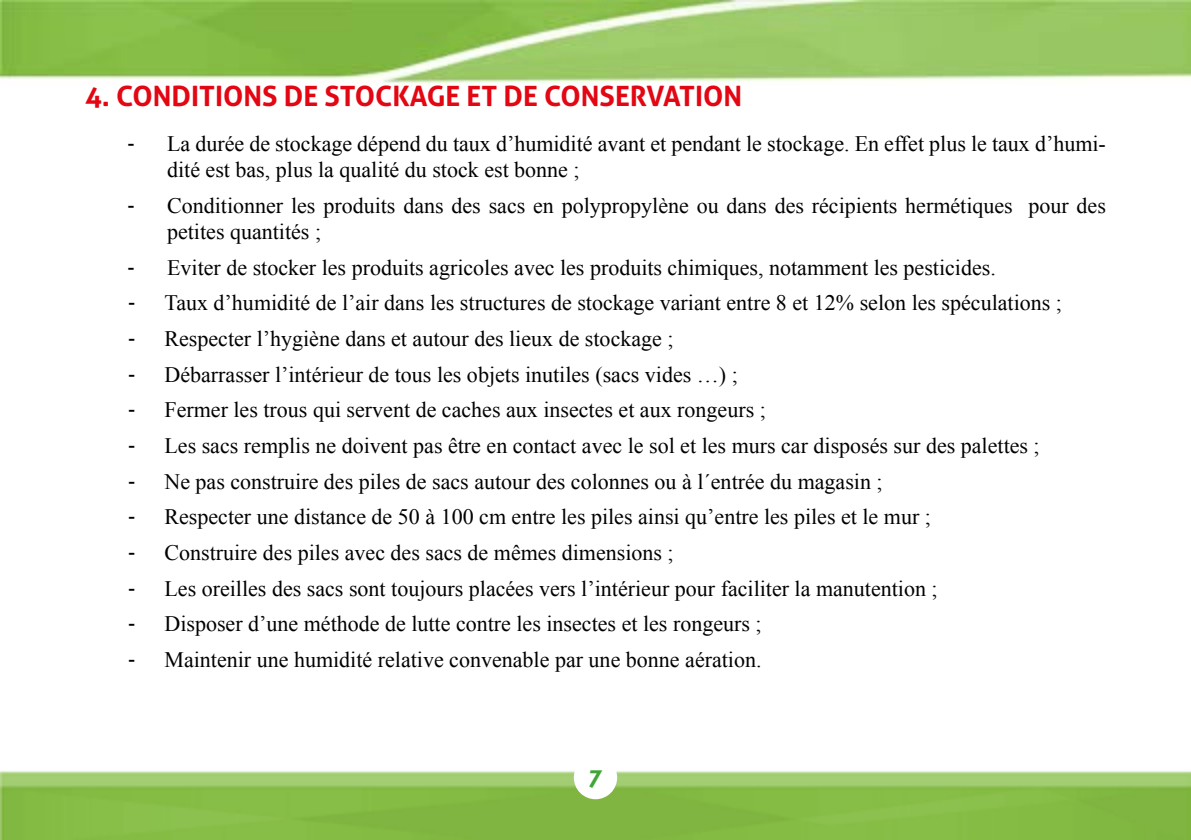
<style>
.page{position:relative;width:1191px;height:840px;background:#fff}
.page>*{position:absolute;margin:0;border:0;box-sizing:border-box;transform-origin:0 0}
.t1{font:700 28px "Aller";color:#e30613}
.t2{font:italic 700 24px "Aller";color:#3fa535}
.t3{font:22px/26.4px "Times New Roman";color:#000}
.s1{font-family:"Arial Narrow";font-size:24px}
</style>
<div class="page">
<img style="left:176px;top:0;width:1015px;height:85px">
<img style="left:176px;top:771px;width:1015px;height:68px">
<div style="left:574px;top:755px;width:43px;height:43px;background:#fff;border-radius:50%"></div>
<svg style="left:0;top:0;width:176px;height:839px"></svg>
<svg style="left:0;top:74px;width:1px;height:698px"></svg>
<p class="t1" style="left:85px;top:78px;width:658px">4. CONDITIONS DE STOCKAGE ET DE CONSERVATION</p>
<p class="t3" style="left:167px;top:130px;width:940px;text-indent:-39px"><span class="s1">-</span> La durée de stockage dépend du taux d’humidité avant et pendant le stockage. En effet plus le taux d’humi&shy;dité est bas, plus la qualité du stock est bonne ;</p>
<p class="t3" style="left:167px;top:192px;width:940px;text-indent:-39px"><span class="s1">-</span> Conditionner les produits dans des sacs en polypropylène ou dans des récipients hermétiques pour des petites quantités ;</p>
<p class="t3" style="left:128px;top:254px;width:869px"><span class="s1">-</span> Eviter de stocker les produits agricoles avec les produits chimiques, notamment les pesticides.</p>
<p class="t3" style="left:128px;top:289px;width:935px"><span class="s1">-</span> Taux d’humidité de l’air dans les structures de stockage variant entre 8 et 12% selon les spéculations ;</p>
<p class="t3" style="left:128px;top:325px;width:546px"><span class="s1">-</span> Respecter l’hygiène dans et autour des lieux de stockage ;</p>
<p class="t3" style="left:128px;top:360px;width:611px"><span class="s1">-</span> Débarrasser l’intérieur de tous les objets inutiles (sacs vides …) ;</p>
<p class="t3" style="left:128px;top:396px;width:639px"><span class="s1">-</span> Fermer les trous qui servent de caches aux insectes et aux rongeurs ;</p>
<p class="t3" style="left:128px;top:432px;width:912px"><span class="s1">-</span> Les sacs remplis ne doivent pas être en contact avec le sol et les murs car disposés sur des palettes ;</p>
<p class="t3" style="left:128px;top:467px;width:755px"><span class="s1">-</span> Ne pas construire des piles de sacs autour des colonnes ou à l´entrée du magasin ;</p>
<p class="t3" style="left:128px;top:503px;width:804px"><span class="s1">-</span> Respecter une distance de 50 à 100 cm entre les piles ainsi qu’entre les piles et le mur ;</p>
<p class="t3" style="left:128px;top:538px;width:546px"><span class="s1">-</span> Construire des piles avec des sacs de mêmes dimensions ;</p>
<p class="t3" style="left:128px;top:574px;width:810px"><span class="s1">-</span> Les oreilles des sacs sont toujours placées vers l’intérieur pour faciliter la manutention ;</p>
<p class="t3" style="left:128px;top:610px;width:634px"><span class="s1">-</span> Disposer d’une méthode de lutte contre les insectes et les rongeurs ;</p>
<p class="t3" style="left:128px;top:645px;width:634px"><span class="s1">-</span> Maintenir une humidité relative convenable par une bonne aération.</p>
<p class="t2" style="left:586px;top:762px;width:16px">7</p>
</div>
